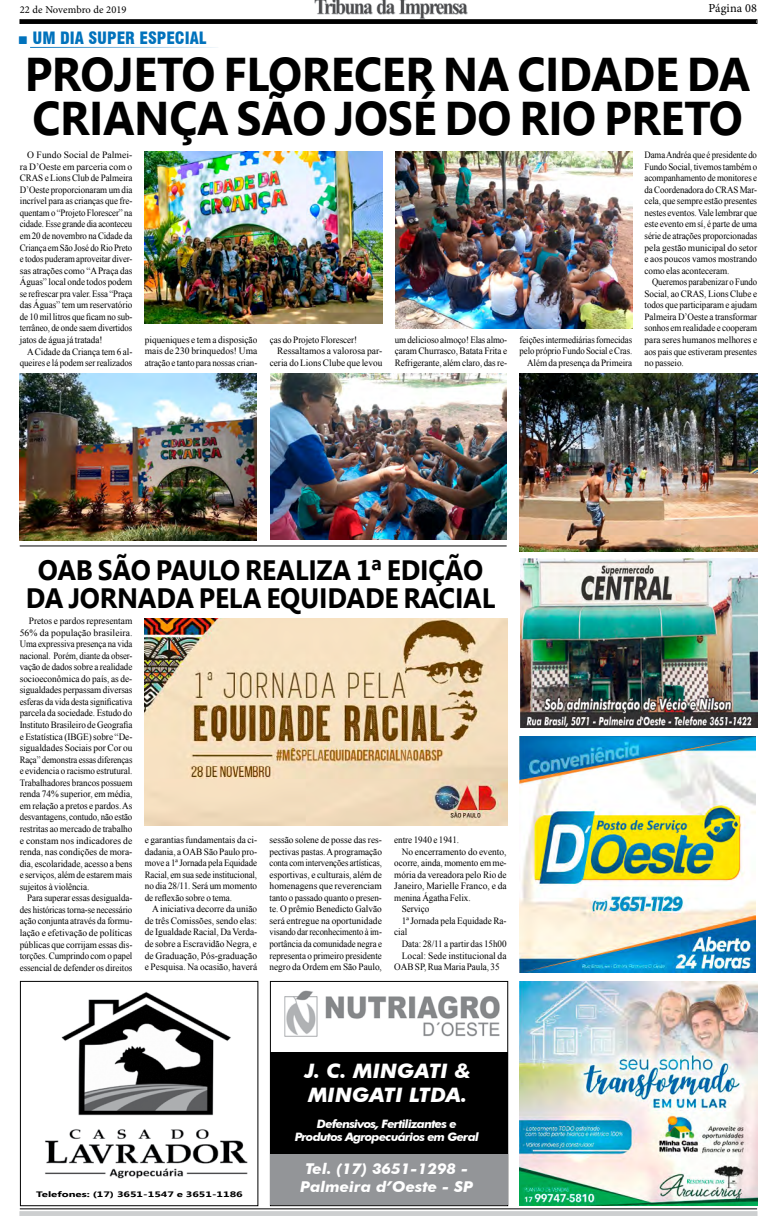
<style>
.page{position:relative;width:777px;height:1216px;background:#fff}
.page>*{position:absolute;margin:0;border:0;box-sizing:border-box;transform-origin:0 0}
.t1{font:700 47.25px/43.8px "Gisha";letter-spacing:-.01em;color:#000;scale:.95 1}
.t2{font:700 28px/28px "Gisha";letter-spacing:-.01em;color:#000;text-align:center;scale:.95 1}
.t3{font:italic 700 19.86px/23.9px "Futura BT";color:#fff;scale:1.06 1}
.t4{font:900 condensed 16.62px "Swiss 721 BT";color:#0072bc}
.t5{font:italic 700 14.96px/17.9px "Futura BT";color:#fff;text-align:center;scale:1.06 1}
.t6{font:12.25px "Minion Pro";letter-spacing:.01em;color:#000}
.t7{font:italic 700 11.64px/13.9px "Futura BT";letter-spacing:-.06em;color:#fff;text-align:center;scale:1.06 1}
.t8{font:10.5px "Minion Pro";letter-spacing:.01em;color:#000}
.t9{font:9.62px/11.5px "Times New Roman";letter-spacing:-.01em;color:#000;text-align:justify}
.t10{font:9.62px/11.5px "Times New Roman";letter-spacing:-.01em;color:#000;text-align:justify;scale:.91 1}
.t11{font:9.62px/11.5px "Times New Roman";letter-spacing:-.01em;color:#000;text-align:justify;scale:.94 1}
.t12{font:9.62px/11.5px "Times New Roman";letter-spacing:-.01em;color:#000;text-align:right;scale:.95 1}
.t13{font:9.62px/11.5px "Times New Roman";letter-spacing:-.01em;color:#000;text-align:justify;scale:.93 1}
.t14{font:9.62px/11.5px "Times New Roman";letter-spacing:-.01em;color:#000;text-align:right;scale:.92 1}
.t15{font:9.62px "Times New Roman";letter-spacing:-.01em;color:#000;scale:.96 1}
.t16{font:700 7.88px "Segoe UI";color:#000;scale:1.44 1}
</style>
<div class="page">
<svg style="left:20px;top:19px;width:737px;height:5px;background:#0d0d0d"></svg>
<div style="left:21px;top:21px;width:734px;height:1px;border:1px solid #000"></div>
<hr style="left:20px;top:1211px;width:736px;height:4px;background:#cdcfd0">
<hr style="left:20px;top:1208px;width:736px;height:1px;background:#000">
<img style="left:315px;top:0;width:152px;height:18px">
<img style="left:284px;top:990px;width:216px;height:47px">
<div style="left:270px;top:1052px;width:237px;height:101px;background:#000"></div>
<div style="left:270px;top:1153px;width:237px;height:51px;background:#939598"></div>
<div style="left:20px;top:981px;width:238px;height:224px;border:1px solid #000"></div>
<img style="left:61px;top:991px;width:170px;height:125px">
<img style="left:45px;top:1129px;width:203px;height:50px">
<img style="left:519px;top:981px;width:238px;height:224px">
<hr style="left:30px;top:47px;width:188px;height:1px;background:#0072bc">
<img style="left:519px;top:736px;width:236px;height:236px">
<img style="left:520px;top:558px;width:237px;height:169px">
<img style="left:519px;top:373px;width:237px;height:178px">
<img style="left:270px;top:373px;width:236px;height:166px">
<img style="left:20px;top:373px;width:237px;height:167px">
<img style="left:396px;top:151px;width:236px;height:177px">
<img style="left:145px;top:151px;width:237px;height:173px">
<img style="left:145px;top:618px;width:362px;height:207px">
<hr style="left:20px;top:545px;width:486px;height:1px;background:#000">
<p class="t8" style="left:20px;top:2px;width:108px">22 de Novembro de 2019</p>
<p class="t6" style="left:708px;top:0;width:50px">Página 08</p>
<h3 class="t4" style="left:19px;top:28px;width:189px">→ UM DIA SUPER ESPECIAL</h3>
<h1 class="t1" style="left:25px;top:53px;width:765px">PROJETO FLORECER NA CIDADE DA<br>CRIANÇA SÃO JOSÉ DO RIO PRETO</h1>
<p class="t9" style="left:20px;top:149px;width:114px;text-indent:7px">O Fundo Social de Palmei&shy;ra D’Oeste em parceria com o CRAS e Lions Club de Palmeira D’Oeste proporcionaram um dia incrível para as crianças que fre&shy;quentam o “Projeto Florescer” na cidade. Esse grande dia aconteceu em 20 de novembro na Cidade da Criança em São José do Rio Preto e todos puderam aproveitar diver&shy;sas atrações como “A Praça das Águas” local onde todos podem se refrescar pra valer. Essa “Praça das Águas” tem um reservatório de 10 mil litros que ficam no sub&shy;terrâneo, de onde saem divertidos jatos de água já tratada!</p>
<p class="t12" style="left:20px;top:345px;width:120px">A Cidade da Criança tem 6 al&shy;queires e lá podem ser realizados</p>
<p class="t9" style="left:145px;top:333px;width:114px">piqueniques e tem a disposição mais de 230 brinquedos! Uma atração e tanto para nossas crian-</p>
<p class="t12" style="left:270px;top:333px;width:94px">ças do Projeto Florescer!</p>
<p class="t9" style="left:277px;top:345px;width:106px">Ressaltamos a valorosa par-</p>
<p class="t9" style="left:270px;top:356px;width:114px">ceria do Lions Clube que levou</p>
<p class="t13" style="left:394px;top:333px;width:122px">um delicioso almoço! Elas almo&shy;çaram Churrasco, Batata Frita e Refrigerante, além claro, das re-</p>
<p class="t14" style="left:519px;top:333px;width:124px">feições intermediárias fornecidas pelo próprio Fundo Social e Cras.<br>Além da presença da Primeira</p>
<p class="t10" style="left:644px;top:149px;width:125px">Dama Andréa que é presidente do Fundo Social, tivemos também o acompanhamento de monitores e da Coordenadora do CRAS Mar&shy;cela, que sempre estão presentes nestes eventos. Vale lembrar que este evento em sí, é parte de uma série de atrações proporcionadas pela gestão municipal do setor e aos poucos vamos mostrando como elas aconteceram.</p>
<p class="t10" style="left:644px;top:276px;width:125px;text-indent:7px">Queremos parabenizar o Fundo Social, ao CRAS, Lions Clube e todos que participaram e ajudam Palmeira D’Oeste a transformar sonhos em realidade e cooperam para seres humanos melhores e aos pais que estiveram presentes no passeio.</p>
<h2 class="t2" style="left:26px;top:556px;width:495px">OAB SÃO PAULO REALIZA 1ª EDIÇÃO<br>DA JORNADA PELA EQUIDADE RACIAL</h2>
<p class="t9" style="left:20px;top:615px;width:114px;text-indent:9px">Pretos e pardos representam 56% da população brasileira.<br>Uma expressiva presença na vida nacional. Porém, diante da obser&shy;vação de dados sobre a realidade socioeconômica do país, as de&shy;sigualdades perpassam diversas esferas da vida desta significativa parcela da sociedade. Estudo do Instituto Brasileiro de Geografia e Estatística (IBGE) sobre “De&shy;sigualdades Sociais por Cor ou Raça” demonstra essas diferenças e evidencia o racismo estrutural.<br>Trabalhadores brancos possuem renda 74% superior, em média, em relação a pretos e pardos. As desvantagens, contudo, não estão restritas ao mercado de trabalho e constam nos indicadores de renda, nas condições de mora&shy;dia, escolaridade, acesso a bens e serviços, além de estarem mais sujeitos à violência.</p>
<p class="t11" style="left:20px;top:892px;width:121px;text-indent:7px">Para superar essas desigualda&shy;des históricas torna-se necessário ação conjunta através da formu&shy;lação e efetivação de políticas públicas que corrijam essas dis&shy;torções. Cumprindo com o papel essencial de defender os direitos</p>
<p class="t9" style="left:145px;top:833px;width:114px">e garantias fundamentais da ci&shy;dadania, a OAB São Paulo pro&shy;move a 1ª Jornada pela Equidade Racial, em sua sede institucional, no dia 28/11. Será um momento de reflexão sobre o tema.</p>
<p class="t9" style="left:145px;top:903px;width:114px;text-indent:7px">A iniciativa decorre da união de três Comissões, sendo elas: de Igualdade Racial, Da Verda&shy;de sobre a Escravidão Negra, e de Graduação, Pós-graduação e Pesquisa. Na ocasião, haverá</p>
<p class="t9" style="left:269px;top:833px;width:114px">sessão solene de posse das res&shy;pectivas pastas. A programação conta com intervenções artísticas, esportivas, e culturais, além de homenagens que reverenciam tanto o passado quanto o presen&shy;te. O prêmio Benedicto Galvão será entregue na oportunidade visando dar reconhecimento à im&shy;portância da comunidade negra e representa o primeiro presidente negro da Ordem em São Paulo,</p>
<p class="t12" style="left:394px;top:833px;width:70px">entre 1940 e 1941.</p>
<p class="t9" style="left:401px;top:845px;width:106px">No encerramento do evento,</p>
<p class="t12" style="left:394px;top:856px;width:120px">ocorre, ainda, momento em me-</p>
<p class="t15" style="left:394px;top:868px;width:118px">mória da vereadora pelo Rio de</p>
<p class="t9" style="left:394px;top:880px;width:114px">Janeiro, Marielle Franco, e da</p>
<p class="t12" style="left:394px;top:891px;width:82px">menina Ágatha Felix.</p>
<p class="t12" style="left:401px;top:903px;width:30px">Serviço</p>
<p class="t15" style="left:401px;top:914px;width:111px">1ª Jornada pela Equidade Ra-</p>
<p class="t12" style="left:394px;top:926px;width:15px">cial</p>
<p class="t12" style="left:401px;top:937px;width:112px">Data: 28/11 a partir das 15h00</p>
<p class="t9" style="left:401px;top:949px;width:106px">Local: Sede institucional da</p>
<p class="t12" style="left:394px;top:960px;width:112px">OAB SP, Rua Maria Paula, 35</p>
<p class="t16" style="left:36px;top:1188px;width:145px">Telefones: (17) 3651-1547 e 3651-1186</p>
<h3 class="t3" style="left:304px;top:1059px;width:158px">J. C. MINGATI &amp;<br>MINGATI LTDA.</h3>
<p class="t7" style="left:294px;top:1116px;width:175px">Defensivos, Fertilizantes e<br>Produtos Agropecuários em Geral</p>
<h3 class="t5" style="left:300px;top:1159px;width:165px">Tel. (17) 3651-1298 -<br>Palmeira d’Oeste - SP</h3>
</div>
